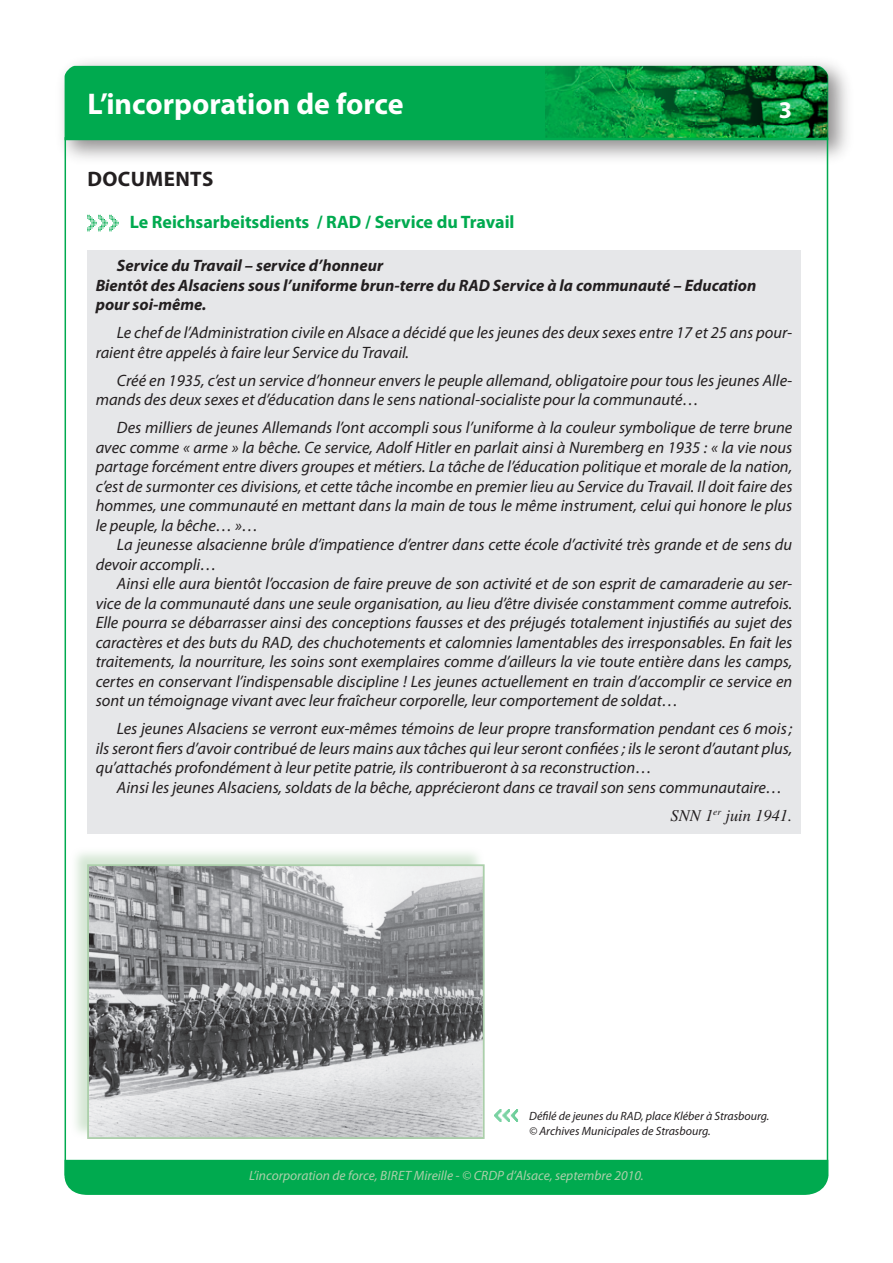
<style>
.page{position:relative;width:893px;height:1263px;background:#fff}
.page>*{position:absolute;margin:0;border:0;box-sizing:border-box;transform-origin:0 0}
.t1{font:700 30px "Myriad Pro";color:#fff}
.t2{font:700 24px "Myriad Pro";color:#fff}
.sous-titre_1{font:700 21px "Myriad Pro";letter-spacing:.02em;color:#231f20}
.sous-titre_2{font:700 18px "Myriad Pro";color:#00aa4f}
.paragraphe_normal{font:italic 16.5px/19.5px "Myriad Pro";color:#231f20}
.paragraphe_normal-2{font:italic 700 16.5px/19.5px "Myriad Pro";color:#231f20}
.paragraphe_normal-3{font:italic 16.5px "Times";color:#231f20}
.t3{font:italic 13.5px "Myriad Pro";color:#abcfaa}
.paragraphe_normal-4{font:italic 12px/15px "Myriad Pro";color:#231f20}
</style>
<div class="page">
<img style="left:62px;top:62px;width:786px;height:111px">
<div style="left:65px;top:66px;width:763px;height:74px;background:#00aa4f"></div>
<hr style="left:65px;top:137px;width:1px;height:1038px;background:#00aa4f">
<hr style="left:827px;top:138px;width:1px;height:1038px;background:#00aa4f">
<div style="left:65px;top:1160px;width:763px;height:35px;background:#00aa4f"></div>
<img style="left:546px;top:66px;width:281px;height:72px">
<svg style="left:87px;top:215px;width:32px;height:16px"></svg>
<div style="left:87px;top:250px;width:714px;height:584px;background:#e6e7e9"></div>
<div style="left:69px;top:846px;width:415px;height:293px;background:#abcfaa;opacity:.5"></div>
<img style="left:90px;top:867px;width:392px;height:269px">
<div style="left:87px;top:864px;width:398px;height:275px;border:2px solid #abcfaa"></div>
<svg style="left:494px;top:1109px;width:24px;height:13px"></svg>
<h1 class="t1" style="left:87px;top:84px;width:318px">L’incorporation de force</h1>
<h2 class="t2" style="left:779px;top:94px;width:15px">3</h2>
<p class="sous-titre_1" style="left:87px;top:165px;width:127px">DOCUMENTS</p>
<p class="sous-titre_2" style="left:130px;top:210px;width:386px">Le Reichsarbeitsdients / RAD / Service du Travail</p>
<p class="paragraphe_normal-2" style="left:96px;top:255px;width:662px;text-indent:21px">Service du Travail – service d’honneur<br>Bientôt des Alsaciens sous l’uniforme brun-terre du RAD Service à la communauté – Education pour soi-même.</p>
<p class="paragraphe_normal" style="left:96px;top:323px;width:698px;text-indent:21px">Le chef de l’Administration civile en Alsace a décidé que les jeunes des deux sexes entre 17 et 25 ans pour&shy;raient être appelés à faire leur Service du Travail.</p>
<p class="paragraphe_normal" style="left:96px;top:370px;width:698px;text-indent:21px">Créé en 1935, c’est un service d’honneur envers le peuple allemand, obligatoire pour tous les jeunes Alle&shy;mands des deux sexes et d’éducation dans le sens national-socialiste pour la communauté…</p>
<p class="paragraphe_normal" style="left:96px;top:418px;width:698px;text-align:justify;text-indent:21px">Des milliers de jeunes Allemands l’ont accompli sous l’uniforme à la couleur symbolique de terre brune avec comme « arme » la bêche. Ce service, Adolf Hitler en parlait ainsi à Nuremberg en 1935 : « la vie nous partage forcément entre divers groupes et métiers. La tâche de l’éducation politique et morale de la nation, c’est de surmonter ces divisions, et cette tâche incombe en premier lieu au Service du Travail. Il doit faire des hommes, une communauté en mettant dans la main de tous le même instrument, celui qui honore le plus le peuple, la bêche… »…</p>
<p class="paragraphe_normal" style="left:96px;top:535px;width:698px;text-indent:21px">La jeunesse alsacienne brûle d’impatience d’entrer dans cette école d’activité très grande et de sens du devoir accompli…</p>
<p class="paragraphe_normal" style="left:96px;top:574px;width:698px;text-align:justify;text-indent:21px">Ainsi elle aura bientôt l’occasion de faire preuve de son activité et de son esprit de camaraderie au ser&shy;vice de la communauté dans une seule organisation, au lieu d’être divisée constamment comme autrefois.<br>Elle pourra se débarrasser ainsi des conceptions fausses et des préjugés totalement injustifiés au sujet des caractères et des buts du RAD, des chuchotements et calomnies lamentables des irresponsables. En fait les traitements, la nourriture, les soins sont exemplaires comme d’ailleurs la vie toute entière dans les camps, certes en conservant l’indispensable discipline ! Les jeunes actuellement en train d’accomplir ce service en sont un témoignage vivant avec leur fraîcheur corporelle, leur comportement de soldat…</p>
<p class="paragraphe_normal" style="left:96px;top:719px;width:698px;text-align:justify;text-indent:21px">Les jeunes Alsaciens se verront eux-mêmes témoins de leur propre transformation pendant ces 6 mois; ils seront fiers d’avoir contribué de leurs mains aux tâches qui leur seront confiées ; ils le seront d’autant plus, qu’attachés profondément à leur petite patrie, ils contribueront à sa reconstruction…</p>
<p class="paragraphe_normal" style="left:117px;top:777px;width:667px">Ainsi les jeunes Alsaciens, soldats de la bêche, apprécieront dans ce travail son sens communautaire…</p>
<p class="paragraphe_normal-3" style="left:671px;top:806px;width:123px">SNN 1<sup>er</sup> juin 1941.</p>
<p class="paragraphe_normal-4" style="left:529px;top:1108px;width:242px">Défilé de jeunes du RAD, place Kléber à Strasbourg. © Archives Municipales de Strasbourg.</p>
<p class="t3" style="left:249px;top:1167px;width:396px">L’incorporation de force, BIRET Mireille - © CRDP d’Alsace, septembre 2010.</p>
</div>
